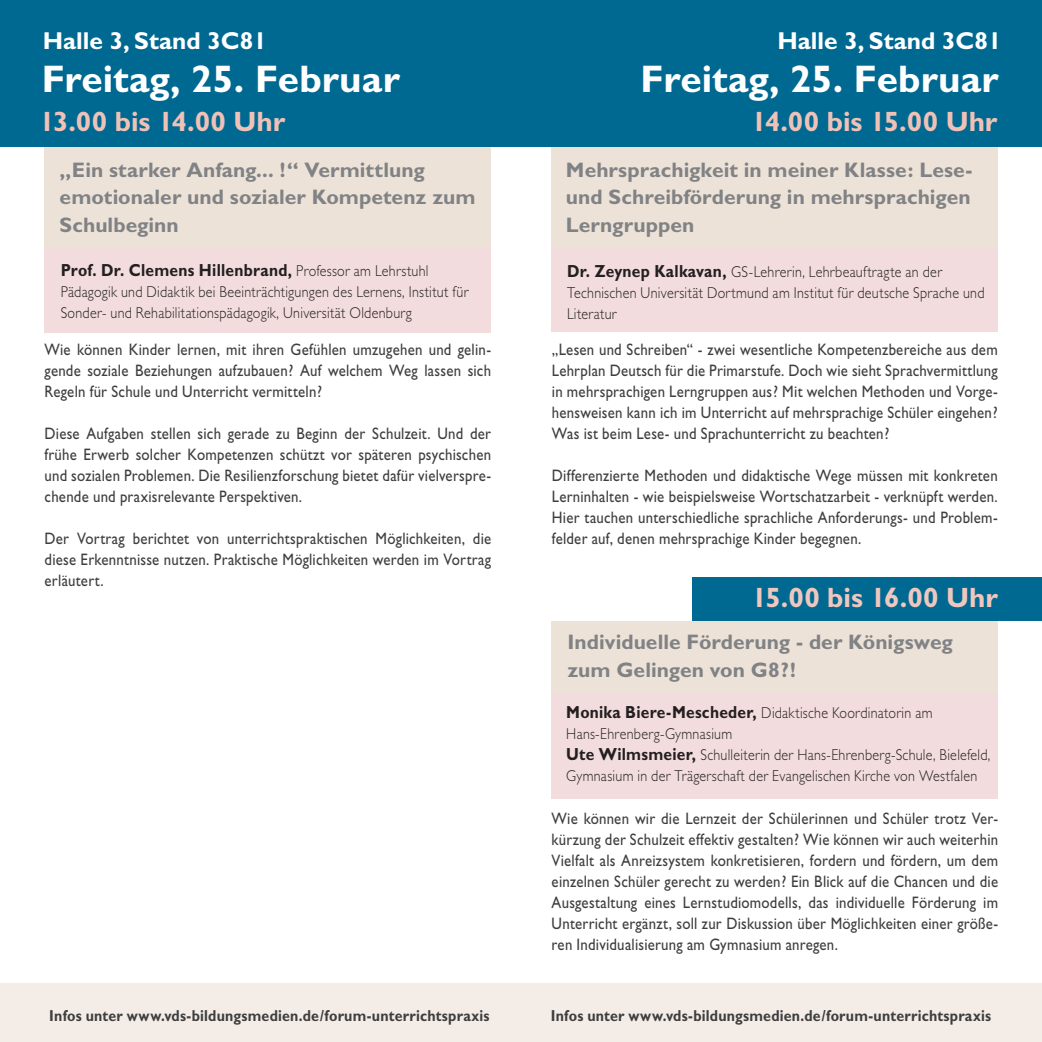
<style>
.page{position:relative;width:1042px;height:1042px;background:#fff}
.page>*{position:absolute;margin:0;border:0;box-sizing:border-box;transform-origin:0 0}
.t1{font:700 38.5px "Gill Sans";color:#fff}
.t2{font:700 28px "Gill Sans";letter-spacing:-.005em;color:#efc1b7}
.t3{font:700 28px "Gill Sans";letter-spacing:-.005em;color:#f0c7bf}
.t4{font:700 24.5px "Gill Sans";color:#fff}
.t5{font:700 21px/27.1px "Gill Sans";letter-spacing:.005em;color:#808285}
.t6{font:700 17.5px "Gill Sans";letter-spacing:.015em;color:#231f20;scale:.89 1}
.t7{font:16.62px/21px "Gill Sans";letter-spacing:.015em;color:#3e3e3f;text-align:justify;scale:.89 1}
.t8{font:700 15.92px "Gill Sans";letter-spacing:.015em;color:#3e3e3f;scale:.89 1}
.t9{font:300 15.75px/21px "Gill Sans";letter-spacing:.02em;color:#231f20;scale:.89 1}
.s1{font-weight:300;font-size:15.75px}
.s2{font-weight:700;font-size:17.5px}
</style>
<div class="page">
<div style="left:0;top:983px;width:1042px;height:59px;background:#f4ede7"></div>
<div style="left:551px;top:247px;width:446px;height:85px;background:#f2dcdd"></div>
<div style="left:551px;top:147px;width:446px;height:100px;background:#ede2d7"></div>
<div style="left:45px;top:246px;width:446px;height:86px;background:#f2dcdd"></div>
<div style="left:45px;top:147px;width:446px;height:100px;background:#ede2d7"></div>
<div style="left:551px;top:692px;width:446px;height:106px;background:#f2dcdd"></div>
<div style="left:551px;top:621px;width:446px;height:72px;background:#ede2d7"></div>
<div style="left:0;top:0;width:1042px;height:147px;background:#006991"></div>
<div style="left:693px;top:577px;width:349px;height:43px;background:#006991"></div>
<h3 class="t4" style="left:43px;top:27px;width:226px">Halle 3, Stand 3C81</h3>
<h3 class="t4" style="left:777px;top:26px;width:226px">Halle 3, Stand 3C81</h3>
<h1 class="t1" style="left:640px;top:56px;width:360px">Freitag, 25. Februar</h1>
<h1 class="t1" style="left:42px;top:56px;width:360px">Freitag, 25. Februar</h1>
<h2 class="t2" style="left:39px;top:105px;width:247px">13.00 bis 14.00 Uhr</h2>
<h2 class="t2" style="left:751px;top:105px;width:248px">14.00 bis 15.00 Uhr</h2>
<p class="t5" style="left:60px;top:157px;width:417px">„Ein starker Anfang... !“ Vermittlung emotionaler und sozialer Kompetenz zum<br>Schulbeginn</p>
<p class="t6" style="left:61px;top:260px;width:415px">Prof. Dr. Clemens Hillenbrand, <span class="s1">Professor am Lehrstuhl</span></p>
<p class="t9" style="left:61px;top:281px;width:459px">Pädagogik und Didaktik bei Beeinträchtigungen des Lernens, Institut für<br>Sonder- und Rehabilitationspädagogik, Universität Oldenburg</p>
<p class="t5" style="left:60px;top:160px;width:401px">Auszeiten-Programme in der Diskussion</p>
<p class="t7" style="left:45px;top:339px;width:503px">Wie können Kinder lernen, mit ihren Gefühlen umzugehen und gelin&shy;gende soziale Beziehungen aufzubauen? Auf welchem Weg lassen sich Regeln für Schule und Unterricht vermitteln?</p>
<p class="t7" style="left:45px;top:423px;width:503px">Diese Aufgaben stellen sich gerade zu Beginn der Schulzeit. Und der frühe Erwerb solcher Kompetenzen schützt vor späteren psychischen und sozialen Problemen. Die Resilienzforschung bietet dafür vielverspre&shy;chende und praxisrelevante Perspektiven.</p>
<p class="t7" style="left:45px;top:528px;width:503px">Der Vortrag berichtet von unterrichtspraktischen Möglichkeiten, die diese Erkenntnisse nutzen. Praktische Möglichkeiten werden im Vortrag erläutert.</p>
<p class="t5" style="left:566px;top:157px;width:408px;text-align:justify">Mehrsprachigkeit in meiner Klasse: Lese&shy;und Schreibförderung in mehrsprachigen Lerngruppen</p>
<p class="t9" style="left:567px;top:261px;width:470px"><span class="s2">Dr. Zeynep Kalkavan,</span> GS-Lehrerin, Lehrbeauftragte an der<br>Technischen Universität Dortmund am Institut für deutsche Sprache und<br>Literatur</p>
<p class="t7" style="left:552px;top:339px;width:502px">„Lesen und Schreiben“ - zwei wesentliche Kompetenzbereiche aus dem Lehrplan Deutsch für die Primarstufe. Doch wie sieht Sprachvermittlung in mehrsprachigen Lerngruppen aus? Mit welchen Methoden und Vorge&shy;hensweisen kann ich im Unterricht auf mehrsprachige Schüler eingehen?<br>Was ist beim Lese- und Sprachunterricht zu beachten?</p>
<p class="t7" style="left:552px;top:465px;width:502px">Differenzierte Methoden und didaktische Wege müssen mit konkreten Lerninhalten - wie beispielsweise Wortschatzarbeit - verknüpft werden.<br>Hier tauchen unterschiedliche sprachliche Anforderungs- und Problem&shy;felder auf, denen mehrsprachige Kinder begegnen.</p>
<h2 class="t3" style="left:752px;top:581px;width:248px">15.00 bis 16.00 Uhr</h2>
<p class="t5" style="left:567px;top:629px;width:387px">Individuelle Förderung - der Königsweg zum Gelingen von G8?!</p>
<p class="t9" style="left:566px;top:702px;width:478px"><span class="s2">Monika Biere-Mescheder,</span> Didaktische Koordinatorin am Hans-Ehrenberg-Gymnasium<br><span class="s2">Ute Wilmsmeier,</span> Schulleiterin der Hans-Ehrenberg-Schule, Bielefeld, Gymnasium in der Trägerschaft der Evangelischen Kirche von Westfalen</p>
<p class="t7" style="left:551px;top:808px;width:503px">Wie können wir die Lernzeit der Schülerinnen und Schüler trotz Ver&shy;kürzung der Schulzeit effektiv gestalten? Wie können wir auch weiterhin Vielfalt als Anreizsystem konkretisieren, fordern und fördern, um dem einzelnen Schüler gerecht zu werden? Ein Blick auf die Chancen und die Ausgestaltung eines Lernstudiomodells, das individuelle Förderung im Unterricht ergänzt, soll zur Diskussion über Möglichkeiten einer größe&shy;ren Individualisierung am Gymnasium anregen.</p>
<p class="t8" style="left:49px;top:1006px;width:496px">Infos unter www.vds-bildungsmedien.de/forum-unterrichtspraxis</p>
<p class="t8" style="left:551px;top:1006px;width:496px">Infos unter www.vds-bildungsmedien.de/forum-unterrichtspraxis</p>
</div>
